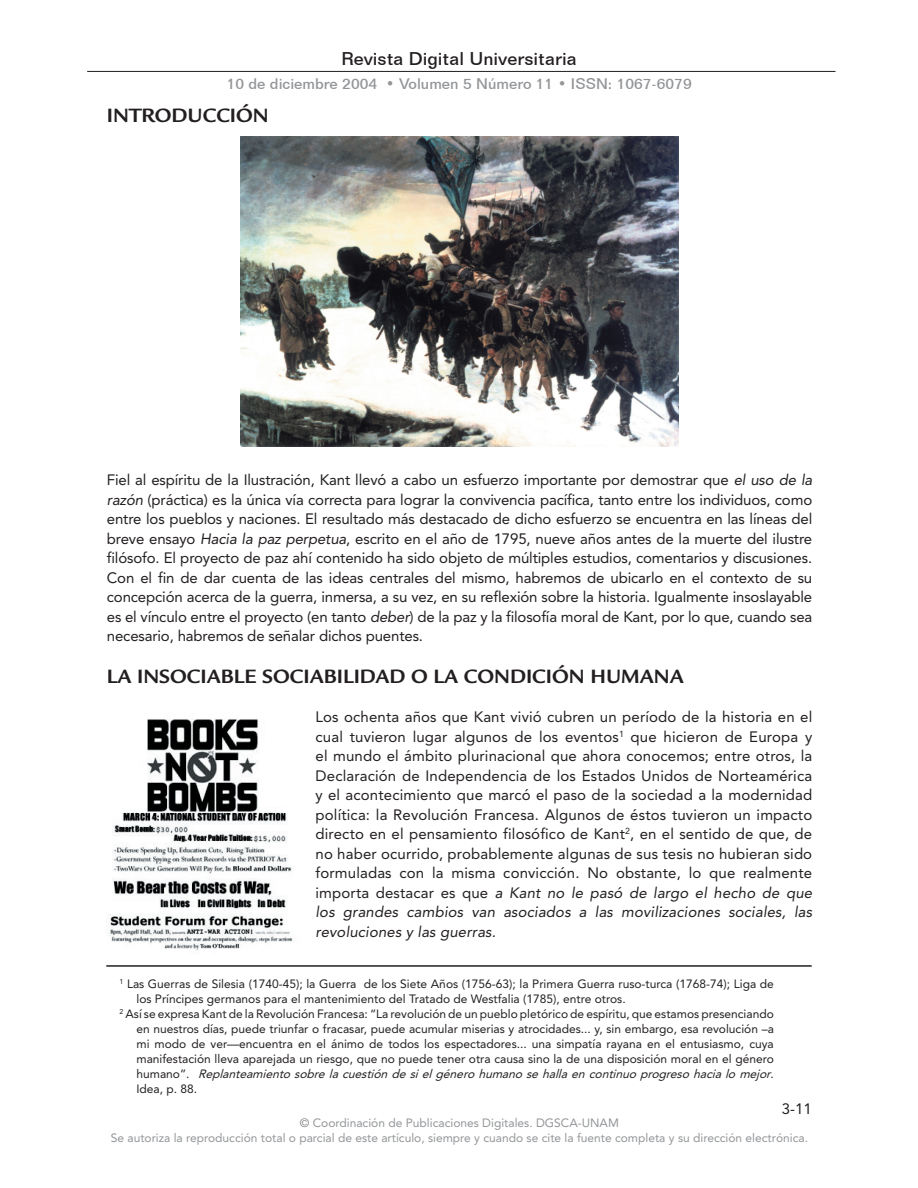
<style>
.page{position:relative;width:918px;height:1188px;background:#fff}
.page>*{position:absolute;margin:0;border:0;box-sizing:border-box;transform-origin:0 0}
.t1{font:700 21px "Legacy Sans";color:#231f20}
.t2{font:500 18px "Folio BT";color:#231f20}
.t3{font:15px/19.5px "Avenir";letter-spacing:-.01em;color:#231f20;text-align:justify}
.t4{font:500 15px "Folio BT";color:#939598}
.t5{font:12px "Avenir";color:#231f20}
.t6{font:12px/15px "Avenir";color:#939598;text-align:center}
.t7{font:italic 12px "Avenir";color:#231f20}
.s1{font-style:italic}
.s2{font-style:normal}
.s3{color:#808285}
</style>
<div class="page">
<hr style="left:87px;top:71px;width:749px;height:1px;background:#231f20">
<img style="left:106px;top:719px;width:186px;height:232px">
<hr style="left:106px;top:965px;width:706px;height:2px;background:#231f20">
<img style="left:241px;top:136px;width:438px;height:310px">
<p class="t2" style="left:342px;top:47px;width:237px">Revista Digital Universitaria</p>
<p class="t4" style="left:227px;top:74px;width:467px">10 de diciembre 2004 • Volumen 5 Número 11 • ISSN: 1067-6079</p>
<h1 class="t1" style="left:107px;top:103px;width:163px">INTRODUCCIÓN</h1>
<p class="t3" style="left:107px;top:471px;width:707px">Fiel al espíritu de la Ilustración, Kant llevó a cabo un esfuerzo importante por demostrar que <span class="s1">el uso de la razón</span> (práctica) es la única vía correcta para lograr la convivencia pacífica, tanto entre los individuos, como entre los pueblos y naciones. El resultado más destacado de dicho esfuerzo se encuentra en las líneas del breve ensayo <span class="s1">Hacia la paz perpetua</span>, escrito en el año de 1795, nueve años antes de la muerte del ilustre filósofo. El proyecto de paz ahí contenido ha sido objeto de múltiples estudios, comentarios y discusiones.<br>Con el fin de dar cuenta de las ideas centrales del mismo, habremos de ubicarlo en el contexto de su concepción acerca de la guerra, inmersa, a su vez, en su reflexión sobre la historia. Igualmente insoslayable es el vínculo entre el proyecto (en tanto <span class="s1">deber</span>) de la paz y la filosofía moral de Kant, por lo que, cuando sea necesario, habremos de señalar dichos puentes.</p>
<h1 class="t1" style="left:107px;top:665px;width:579px">LA INSOCIABLE SOCIABILIDAD O LA CONDICIÓN HUMANA</h1>
<p class="t3" style="left:316px;top:708px;width:498px">Los ochenta años que Kant vivió cubren un período de la historia en el cual tuvieron lugar algunos de los eventos<sup>1</sup> que hicieron de Europa y el mundo el ámbito plurinacional que ahora conocemos; entre otros, la Declaración de Independencia de los Estados Unidos de Norteamérica y el acontecimiento que marcó el paso de la sociedad a la modernidad política: la Revolución Francesa. Algunos de éstos tuvieron un impacto directo en el pensamiento filosófico de Kant<sup>2</sup>, en el sentido de que, de no haber ocurrido, probablemente algunas de sus tesis no hubieran sido formuladas con la misma convicción. No obstante, lo que realmente importa destacar es que <span class="s1">a Kant no le pasó de largo el hecho de que los grandes cambios van asociados a las movilizaciones sociales, las revoluciones y las guerras.</span></p>
<p class="t5" style="left:119px;top:977px;width:656px"><sup>1</sup> Las Guerras de Silesia (1740-45); la Guerra de los Siete Años (1756-63); la Primera Guerra ruso-turca (1768-74); Liga de</p>
<p class="t5" style="left:136px;top:992px;width:491px">los Príncipes germanos para el mantenimiento del Tratado de Westfalia (1785), entre otros.</p>
<p class="t5" style="left:119px;top:1007px;width:656px"><sup>2</sup> Así se expresa Kant de la Revolución Francesa: “La revolución de un pueblo pletórico de espíritu, que estamos presenciando</p>
<p class="t5" style="left:136px;top:1022px;width:639px">en nuestros días, puede triunfar o fracasar, puede acumular miserias y atrocidades... y, sin embargo, esa revolución –a</p>
<p class="t5" style="left:136px;top:1037px;width:639px">mi modo de ver—encuentra en el ánimo de todos los espectadores... una simpatía rayana en el entusiasmo, cuya</p>
<p class="t5" style="left:136px;top:1052px;width:639px">manifestación lleva aparejada un riesgo, que no puede tener otra causa sino la de una disposición moral en el género</p>
<p class="t7" style="left:136px;top:1067px;width:639px"><span class="s2">h u m a n o ” .</span> Replanteamiento sobrelacuestióndesielgénero humano sehallaencontinuo progreso hacialo mejor<span class="s2">.</span></p>
<p class="t5" style="left:136px;top:1082px;width:62px">Idea, p. 88.</p>
<p class="t3" style="left:782px;top:1099px;width:32px">3-11</p>
<p class="t6" style="left:111px;top:1116px;width:699px"><span class="s3">©</span> Coordinación de Publicaciones Digitales. DGSCA-UNAM<br>Se autoriza la reproducción total o parcial de este artículo, siempre y cuando se cite la fuente completa y su dirección electrónica.</p>
</div>
